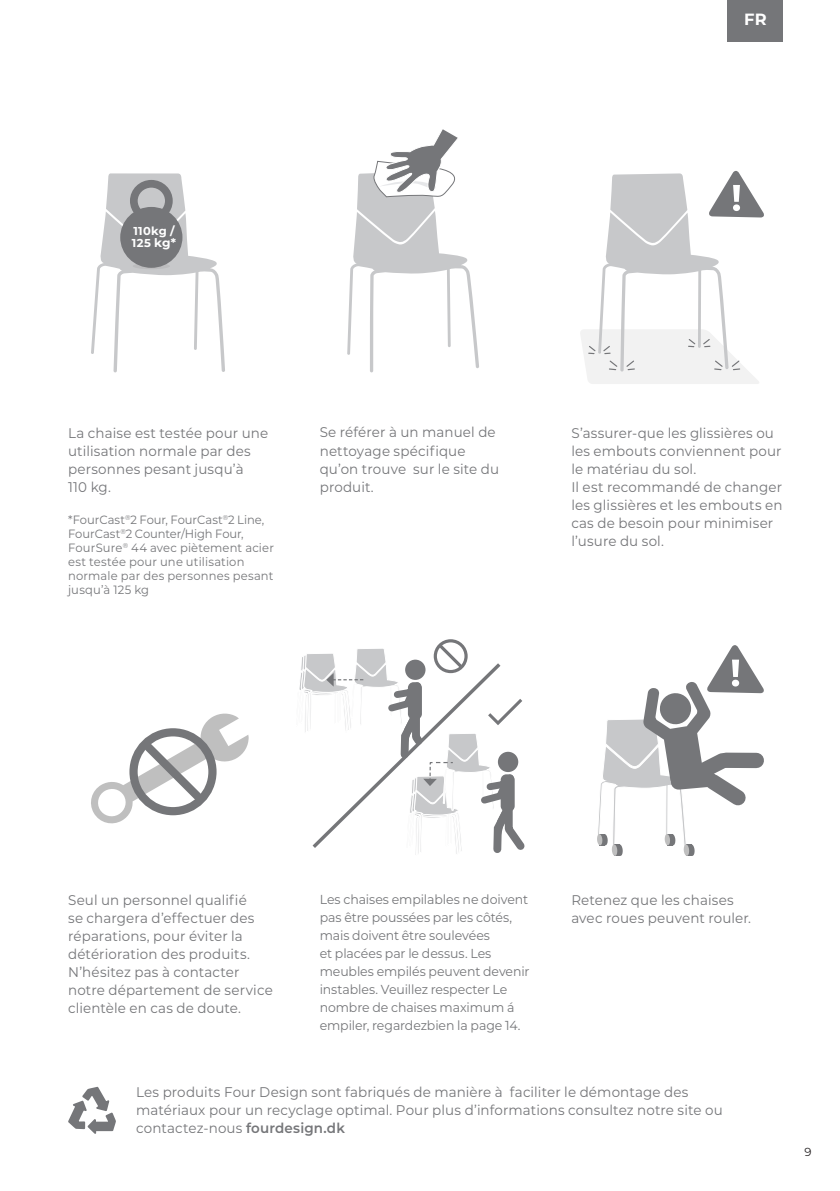
<style>
.page{position:relative;width:840px;height:1191px;background:#fff}
.page>*{position:absolute;margin:0;border:0;box-sizing:border-box;transform-origin:0 0}
.t1{font:700 16.2px "Montserrat";color:#fff}
.t2{font:14px/18px "Montserrat";letter-spacing:.01em;color:#757679;scale:.96 1}
.t3{font:13px/18px "Montserrat";letter-spacing:-.005em;color:#757679;scale:.96 1}
.t4{font:12px/14px "Montserrat";letter-spacing:.01em;color:#757679;scale:.96 1}
.t5{font:11.6px "Montserrat";color:#231f20}
.t6{font:700 11.4px/12px "Montserrat";letter-spacing:.03em;color:#fff}
.s1{font-size:12px}
.s2{font-weight:600}
</style>
<div class="page">
<div style="left:727px;top:0;width:55px;height:41px;background:#757679"></div>
<svg style="left:91px;top:173px;width:134px;height:199px"></svg>
<div style="left:132px;top:263px;width:38px;height:6px;background:#bcbcbe;border-radius:50%"></div>
<div style="left:120px;top:207px;width:62px;height:61px;background:#757679;border-radius:50%"></div>
<div style="left:130px;top:180px;width:43px;height:42px;border:8px solid #757679;border-radius:50%"></div>
<svg style="left:347px;top:129px;width:132px;height:243px"></svg>
<svg style="left:91px;top:713px;width:157px;height:111px"></svg>
<svg style="left:580px;top:171px;width:184px;height:213px"></svg>
<svg style="left:597px;top:645px;width:167px;height:211px"></svg>
<svg style="left:68px;top:1086px;width:48px;height:48px"></svg>
<div style="left:433px;top:639px;width:34px;height:34px;border:3px solid #757679;border-radius:50%"></div>
<svg style="left:299px;top:640px;width:226px;height:215px"></svg>
<p class="t1" style="left:743px;top:8px;width:24px">FR</p>
<p class="t6" style="left:132px;top:225px;width:45px">110kg /<br>125 <span class="s1">kg*</span></p>
<p class="t2" style="left:68px;top:423px;width:210px">La chaise est testée pour une utilisation normale par des personnes pesant jusqu’à<br>110 kg.</p>
<p class="t4" style="left:68px;top:512px;width:216px">*FourCast<sup>®</sup>2 Four, FourCast<sup>®</sup>2 Line,<br>FourCast<sup>®</sup>2 Counter/High Four,<br>FourSure<sup>®</sup> 44 avec piètement acier est testée pour une utilisation normale par des personnes pesant jusqu’à 125 kg</p>
<p class="t2" style="left:319px;top:423px;width:188px">Se référer à un manuel de nettoyage spécifique qu’on trouve sur le site du produit.</p>
<p class="t2" style="left:571px;top:423px;width:221px">S’assurer-que les glissières ou les embouts conviennent pour le matériau du sol.<br>Il est recommandé de changer les glissières et les embouts en cas de besoin pour minimiser l’usure du sol.</p>
<p class="t2" style="left:68px;top:890px;width:215px">Seul un personnel qualifié<br>se chargera d’effectuer des réparations, pour éviter la détérioration des produits.<br>N’hésitez pas à contacter notre département de service clientèle en cas de doute.</p>
<p class="t3" style="left:319px;top:889px;width:220px">Les chaises empilables ne doivent pas être poussées par les côtés, mais doivent être soulevées<br>et placées par le dessus. Les meubles empilés peuvent devenir instables. Veuillez respecter Le nombre de chaises maximum á empiler, regardezbien la page 14.</p>
<p class="t2" style="left:571px;top:890px;width:189px">Retenez que les chaises avec roues peuvent rouler.</p>
<p class="t2" style="left:136px;top:1082px;width:612px">Les produits Four Design sont fabriqués de manière à faciliter le démontage des matériaux pour un recyclage optimal. Pour plus d’informations consultez notre site ou contactez-nous <span class="s2">fourdesign.dk</span></p>
<p class="t5" style="left:804px;top:1143px;width:9px">9</p>
</div>
